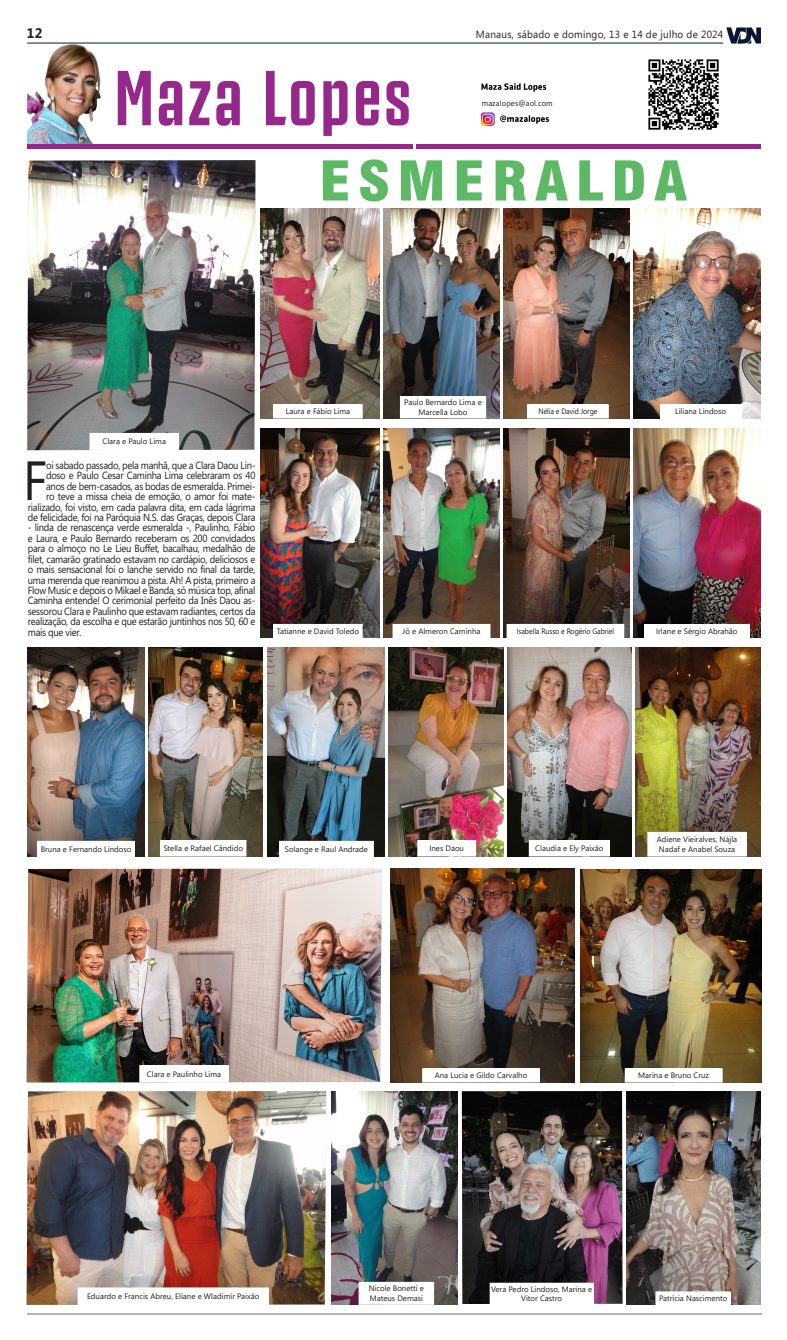
<style>
.page{position:relative;width:787px;height:1340px;background:#fff}
.page>*{position:absolute;margin:0;border:0;box-sizing:border-box;transform-origin:0 0}
.t1{font:700 78.14px "Juventus Fans";letter-spacing:.025em;color:#96288b;scale:.95 1}
.t2{font:55.04px "Microsoft Phags Pa";color:#231f20;scale:.9 1}
.t3{font:900 condensed 53.38px "Swiss 721 BT";letter-spacing:.12em;color:#40ad4a;scale:1.14 1}
.t4{font:700 13.91px "Microsoft Phags Pa";color:#231f20;scale:.95 1}
.t5{font:10.41px/10.4px "Microsoft Phags Pa";letter-spacing:-.03em;color:#231f20;text-align:right;scale:.9 1}
.t6{font:10.41px "Microsoft Phags Pa";letter-spacing:.025em;color:#231f20;scale:.95 1}
.t7{font:7.79px/9.4px "Segoe UI";color:#231f20}
.t8{font:7.79px "Segoe UI";color:#231f20;scale:.9 1}
.t9{font:7.79px "Microsoft Phags Pa";letter-spacing:.025em;color:#231f20;scale:.95 1}
</style>
<div class="page">
<hr style="left:27px;top:43px;width:696px;height:1px;background:#091634">
<svg style="left:726px;top:27px;width:34px;height:17px"></svg>
<hr style="left:27px;top:1313px;width:734px;height:2px;background:#b2b3b7">
<img style="left:27px;top:42px;width:74px;height:102px">
<svg style="left:500px;top:115px;width:48px;height:9px"></svg>
<svg style="left:481px;top:83px;width:65px;height:9px"></svg>
<img style="left:481px;top:112px;width:13px;height:14px">
<div style="left:416px;top:144px;width:344px;height:5px;background:#96288b"></div>
<div style="left:27px;top:144px;width:385px;height:5px;background:#96288b"></div>
<img style="left:648px;top:59px;width:71px;height:71px">
<img style="left:507px;top:647px;width:124px;height:209px">
<img style="left:388px;top:647px;width:115px;height:209px">
<img style="left:267px;top:647px;width:117px;height:209px">
<img style="left:635px;top:647px;width:125px;height:209px">
<img style="left:27px;top:160px;width:228px;height:290px">
<div style="left:417px;top:840px;width:58px;height:16px;background:#fff"></div>
<div style="left:279px;top:841px;width:94px;height:15px;background:#fff"></div>
<div style="left:90px;top:433px;width:88px;height:17px;background:#fff"></div>
<img style="left:503px;top:209px;width:126px;height:209px">
<img style="left:383px;top:209px;width:116px;height:209px">
<img style="left:260px;top:209px;width:119px;height:209px">
<div style="left:400px;top:396px;width:85px;height:22px;background:#fff"></div>
<div style="left:527px;top:405px;width:81px;height:13px;background:#fff"></div>
<div style="left:273px;top:405px;width:89px;height:13px;background:#fff"></div>
<div style="left:529px;top:840px;width:80px;height:16px;background:#fff"></div>
<img style="left:633px;top:209px;width:127px;height:209px">
<div style="left:659px;top:404px;width:81px;height:14px;background:#fff"></div>
<div style="left:647px;top:832px;width:99px;height:24px;background:#fff"></div>
<img style="left:461px;top:1091px;width:161px;height:212px">
<img style="left:27px;top:868px;width:355px;height:214px">
<div style="left:490px;top:1283px;width:103px;height:21px;background:#fff"></div>
<div style="left:489px;top:1282px;width:104px;height:22px;border:1px solid #fff"></div>
<div style="left:140px;top:1065px;width:88px;height:17px;background:#fff"></div>
<img style="left:580px;top:869px;width:181px;height:213px">
<img style="left:390px;top:868px;width:184px;height:214px">
<img style="left:331px;top:1091px;width:127px;height:213px">
<div style="left:625px;top:1068px;width:96px;height:14px;background:#fff"></div>
<div style="left:422px;top:1068px;width:117px;height:14px;background:#fff"></div>
<div style="left:359px;top:1282px;width:74px;height:22px;background:#fff"></div>
<div style="left:358px;top:1281px;width:76px;height:23px;border:1px solid #fff"></div>
<img style="left:626px;top:1091px;width:134px;height:213px">
<div style="left:655px;top:1291px;width:75px;height:13px;background:#fff"></div>
<div style="left:655px;top:1291px;width:75px;height:13px;border:1px solid #fff"></div>
<img style="left:503px;top:428px;width:126px;height:210px">
<img style="left:383px;top:428px;width:116px;height:210px">
<img style="left:260px;top:428px;width:119px;height:210px">
<div style="left:393px;top:624px;width:97px;height:13px;background:#fff"></div>
<div style="left:507px;top:624px;width:116px;height:13px;background:#fff"></div>
<div style="left:273px;top:624px;width:89px;height:13px;background:#fff"></div>
<img style="left:633px;top:428px;width:127px;height:210px">
<div style="left:643px;top:625px;width:106px;height:13px;background:#fff"></div>
<img style="left:148px;top:647px;width:114px;height:209px">
<img style="left:27px;top:647px;width:117px;height:209px">
<div style="left:161px;top:840px;width:85px;height:16px;background:#fff"></div>
<div style="left:38px;top:841px;width:96px;height:15px;background:#fff"></div>
<img style="left:27px;top:1091px;width:299px;height:213px">
<div style="left:78px;top:1287px;width:190px;height:17px;background:#fff"></div>
<div style="left:78px;top:1287px;width:191px;height:17px;border:1px solid #fff"></div>
<p class="t4" style="left:27px;top:23px;width:18px">12</p>
<p class="t6" style="left:476px;top:27px;width:262px">Manaus, sábado e domingo, 13 e 14 de julho de 2024</p>
<p class="t1" style="left:114px;top:42px;width:314px">Maza Lopes</p>
<p class="t9" style="left:481px;top:98px;width:76px">mazalopes@aol.com</p>
<h3 class="t3" style="left:319px;top:149px;width:324px">ESMERALDA</h3>
<p class="t7" style="left:102px;top:436px;width:65px">Clara e Paulo Lima</p>
<p class="t5" style="left:28px;top:459px;width:254px">oi sabado passado, pela manhã, que a Clara Daou Lin&shy;doso e Paulo Cesar Caminha Lima celebraram os 40 anos de bem-casados, as bodas de esmeralda. Primei-<br>ro teve a missa cheia de emoção, o amor foi mate&shy;rializado, foi visto, em cada palavra dita, em cada lágrima de felicidade, foi na Paróquia N.S. das Graças, depois Clara</p>
<p class="t5" style="left:28px;top:522px;width:254px;text-align:justify">- linda de renascença verde esmeralda -, Paulinho, Fábio e Laura, e Paulo Bernardo receberam os 200 convidados para o almoço no Le Lieu Buffet, bacalhau, medalhão de filet, camarão gratinado estavam no cardápio, deliciosos e o mais sensacional foi o lanche servido no final da tarde, uma merenda que reanimou a pista. Ah! A pista, primeiro a Flow Music e depois o Mikael e Banda, só música top, afinal Caminha entende! O cerimonial perfeito da Inês Daou as&shy;sessorou Clara e Paulinho que estavam radiantes, certos da realização, da escolha e que estarão juntinhos nos 50, 60 e mais que vier.</p>
<p class="t2" style="left:23px;top:442px;width:28px">F</p>
<p class="t7" style="left:404px;top:397px;width:79px">Paulo Bernardo Lima e</p>
<p class="t7" style="left:285px;top:406px;width:66px">Laura e Fábio Lima</p>
<p class="t7" style="left:418px;top:406px;width:50px">Marcella Lobo</p>
<p class="t8" style="left:538px;top:404px;width:67px">Nélia e David Jorge</p>
<p class="t7" style="left:674px;top:406px;width:53px">Liliana Lindoso</p>
<p class="t7" style="left:277px;top:625px;width:84px">Tatianne e David Toledo</p>
<p class="t7" style="left:402px;top:625px;width:79px">Jô e Almeron Caminha</p>
<p class="t8" style="left:516px;top:623px;width:110px">Isabella Russo e Rogério Gabriel</p>
<p class="t7" style="left:656px;top:626px;width:83px">Irlane e Sérgio Abrahão</p>
<p class="t7" style="left:41px;top:843px;width:92px">Bruna e Fernando Lindoso</p>
<p class="t7" style="left:164px;top:843px;width:81px">Stella e Rafael Cândido</p>
<p class="t7" style="left:285px;top:843px;width:84px">Solange e Raul Andrade</p>
<p class="t7" style="left:429px;top:843px;width:36px">Ines Daou</p>
<p class="t7" style="left:535px;top:843px;width:70px">Claudia e Ely Paixão</p>
<p class="t7" style="left:656px;top:834px;width:82px">Adiene Vieiralves, Nájla<br>Nadaf e Anabel Souza</p>
<p class="t7" style="left:147px;top:1068px;width:76px">Clara e Paulinho Lima</p>
<p class="t7" style="left:434px;top:1070px;width:94px">Ana Lucia e Gildo Carvalho</p>
<p class="t7" style="left:638px;top:1070px;width:72px">Marina e Bruno Cruz</p>
<p class="t7" style="left:87px;top:1290px;width:174px">Eduardo e Francis Abreu, Eliane e Wladimir Paixão</p>
<p class="t7" style="left:368px;top:1283px;width:57px">Nicole Bonetti e<br>Mateus Demasi</p>
<p class="t7" style="left:658px;top:1292px;width:70px">Patrícia Nascimento</p>
<p class="t7" style="left:491px;top:1283px;width:102px;text-align:center">Vera Pedro Lindoso, Marina e<br>Vitor Castro</p>
</div>
